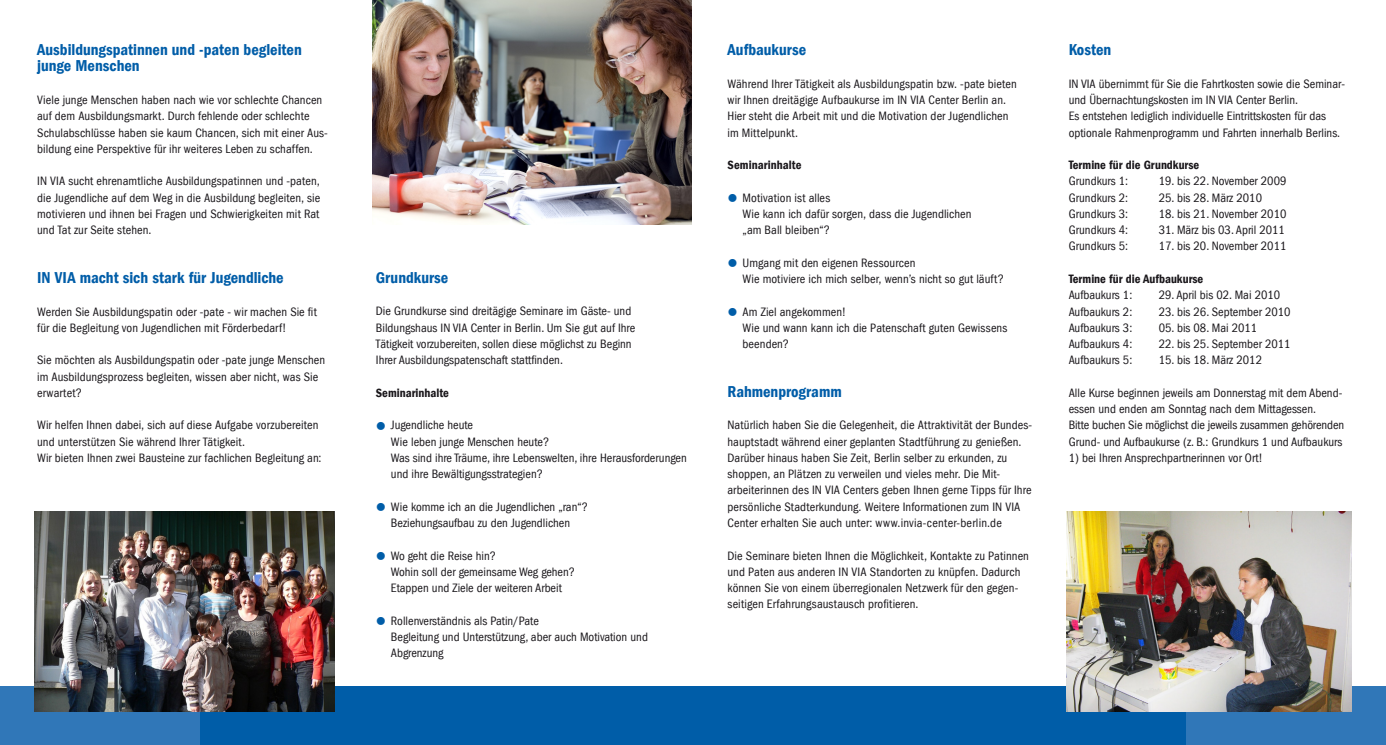
<style>
.page{position:relative;width:1386px;height:745px;background:#fff}
.page>*{position:absolute;margin:0;border:0;box-sizing:border-box;transform-origin:0 0}
.t1{font:600 condensed 16.25px/16.2px "Franklin Gothic LT";color:#005da8}
.t2{font:condensed 12.5px/16.2px "Franklin Gothic LT";color:#1a171b}
.t3{font:600 condensed 12.5px "Franklin Gothic LT";color:#1a171b}
.s1{color:#005da8}
</style>
<div class="page">
<div style="left:0;top:686px;width:1385px;height:58px;background:#005da8"></div>
<div style="left:0;top:686px;width:200px;height:58px;background:#3077b8"></div>
<img style="left:35px;top:511px;width:299px;height:199px">
<img style="left:372px;top:0;width:319px;height:225px">
<div style="left:1186px;top:686px;width:199px;height:58px;background:#3077b8"></div>
<img style="left:1066px;top:511px;width:284px;height:200px">
<h1 class="t1" style="left:37px;top:42px;width:266px">Ausbildungspatinnen und -paten begleiten junge Menschen</h1>
<p class="t2" style="left:37px;top:92px;width:292px">Viele junge Menschen haben nach wie vor schlechte Chancen auf dem Ausbildungsmarkt. Durch fehlende oder schlechte Schulabschlüsse haben sie kaum Chancen, sich mit einer Aus&shy;bildung eine Perspektive für ihr weiteres Leben zu schaffen.</p>
<p class="t2" style="left:37px;top:173px;width:284px;text-align:justify">IN VIA sucht ehrenamtliche Ausbildungspatinnen und -paten, die Jugendliche auf dem Weg in die Ausbildung begleiten, sie motivieren und ihnen bei Fragen und Schwierigkeiten mit Rat und Tat zur Seite stehen.</p>
<h1 class="t1" style="left:37px;top:269px;width:248px">IN VIA macht sich stark für Jugendliche</h1>
<p class="t2" style="left:37px;top:303px;width:281px">Werden Sie Ausbildungspatin oder -pate - wir machen Sie fit für die Begleitung von Jugendlichen mit Förderbedarf!</p>
<p class="t2" style="left:37px;top:352px;width:289px">Sie möchten als Ausbildungspatin oder -pate junge Menschen im Ausbildungsprozess begleiten, wissen aber nicht, was Sie erwartet?</p>
<p class="t2" style="left:37px;top:417px;width:286px">Wir helfen Ihnen dabei, sich auf diese Aufgabe vorzubereiten und unterstützen Sie während Ihrer Tätigkeit.<br>Wir bieten Ihnen zwei Bausteine zur fachlichen Begleitung an:</p>
<h1 class="t1" style="left:376px;top:269px;width:74px">Grundkurse</h1>
<p class="t2" style="left:376px;top:303px;width:261px">Die Grundkurse sind dreitägige Seminare im Gäste- und Bildungshaus IN VIA Center in Berlin. Um Sie gut auf Ihre Tätigkeit vorzubereiten, sollen diese möglichst zu Beginn Ihrer Ausbildungspatenschaft stattfinden.</p>
<p class="t3" style="left:376px;top:385px;width:75px">Seminarinhalte</p>
<p class="t2" style="left:391px;top:417px;width:297px;text-indent:-15px"><span class="s1">●</span> Jugendliche heute<br>Wie leben junge Menschen heute?<br>Was sind ihre Träume, ihre Lebenswelten, ihre Herausforderungen und ihre Bewältigungsstrategien?</p>
<p class="t2" style="left:376px;top:498px;width:213px;text-align:center"><span class="s1">●</span> Wie komme ich an die Jugendlichen „ran“?<br>Beziehungsaufbau zu den Jugendlichen</p>
<p class="t2" style="left:391px;top:547px;width:186px;text-indent:-15px"><span class="s1">●</span> Wo geht die Reise hin?<br>Wohin soll der gemeinsame Weg gehen?<br>Etappen und Ziele der weiteren Arbeit</p>
<p class="t2" style="left:391px;top:612px;width:258px;text-indent:-15px"><span class="s1">●</span> Rollenverständnis als Patin/Pate<br>Begleitung und Unterstützung, aber auch Motivation und<br>Abgrenzung</p>
<h1 class="t1" style="left:727px;top:42px;width:80px">Aufbaukurse</h1>
<p class="t2" style="left:727px;top:75px;width:291px">Während Ihrer Tätigkeit als Ausbildungspatin bzw. -pate bieten wir Ihnen dreitägige Aufbaukurse im IN VIA Center Berlin an.<br>Hier steht die Arbeit mit und die Motivation der Jugendlichen im Mittelpunkt.</p>
<p class="t3" style="left:727px;top:158px;width:76px">Seminarinhalte</p>
<p class="t2" style="left:742px;top:189px;width:230px;text-indent:-15px"><span class="s1">●</span> Motivation ist alles<br>Wie kann ich dafür sorgen, dass die Jugendlichen „am Ball bleiben“?</p>
<p class="t2" style="left:742px;top:254px;width:263px;text-indent:-15px"><span class="s1">●</span> Umgang mit den eigenen Ressourcen<br>Wie motiviere ich mich selber, wenn’s nicht so gut läuft?</p>
<p class="t2" style="left:742px;top:303px;width:266px;text-indent:-15px"><span class="s1">●</span> Am Ziel angekommen!<br>Wie und wann kann ich die Patenschaft guten Gewissens beenden?</p>
<h1 class="t1" style="left:727px;top:383px;width:116px">Rahmenprogramm</h1>
<p class="t2" style="left:727px;top:417px;width:306px">Natürlich haben Sie die Gelegenheit, die Attraktivität der Bundes&shy;hauptstadt während einer geplanten Stadtführung zu genießen.<br>Darüber hinaus haben Sie Zeit, Berlin selber zu erkunden, zu shoppen, an Plätzen zu verweilen und vieles mehr. Die Mit&shy;arbeiterinnen des IN VIA Centers geben Ihnen gerne Tipps für Ihre persönliche Stadterkundung. Weitere Informationen zum IN VIA Center erhalten Sie auch unter: www.invia-center-berlin.de</p>
<p class="t2" style="left:727px;top:547px;width:303px">Die Seminare bieten Ihnen die Möglichkeit, Kontakte zu Patinnen und Paten aus anderen IN VIA Standorten zu knüpfen. Dadurch können Sie von einem überregionalen Netzwerk für den gegen&shy;seitigen Erfahrungsaustausch profitieren.</p>
<h1 class="t1" style="left:1068px;top:42px;width:44px">Kosten</h1>
<p class="t2" style="left:1068px;top:75px;width:278px">IN VIA übernimmt für Sie die Fahrtkosten sowie die Seminar&shy;und Übernachtungskosten im IN VIA Center Berlin.<br>Es entstehen lediglich individuelle Eintrittskosten für das optionale Rahmenprogramm und Fahrten innerhalb Berlins.</p>
<p class="t3" style="left:1068px;top:158px;width:132px">Termine für die Grundkurse</p>
<p class="t2" style="left:1068px;top:173px;width:61px">Grundkurs 1:</p>
<p class="t2" style="left:1158px;top:173px;width:129px">19. bis 22. November 2009</p>
<p class="t2" style="left:1068px;top:189px;width:61px">Grundkurs 2:</p>
<p class="t2" style="left:1158px;top:189px;width:105px">25. bis 28. März 2010</p>
<p class="t2" style="left:1068px;top:205px;width:61px">Grundkurs 3:</p>
<p class="t2" style="left:1158px;top:205px;width:129px">18. bis 21. November 2010</p>
<p class="t2" style="left:1068px;top:222px;width:61px">Grundkurs 4:</p>
<p class="t2" style="left:1158px;top:222px;width:128px">31. März bis 03. April 2011</p>
<p class="t2" style="left:1068px;top:238px;width:61px">Grundkurs 5:</p>
<p class="t2" style="left:1158px;top:238px;width:129px">17. bis 20. November 2011</p>
<p class="t3" style="left:1068px;top:271px;width:136px">Termine für die Aufbaukurse</p>
<p class="t2" style="left:1068px;top:287px;width:65px">Aufbaukurs 1:</p>
<p class="t2" style="left:1158px;top:287px;width:123px">29. April bis 02. Mai 2010</p>
<p class="t2" style="left:1068px;top:303px;width:65px">Aufbaukurs 2:</p>
<p class="t2" style="left:1158px;top:303px;width:133px">23. bis 26. September 2010</p>
<p class="t2" style="left:1068px;top:319px;width:65px">Aufbaukurs 3:</p>
<p class="t2" style="left:1158px;top:319px;width:100px">05. bis 08. Mai 2011</p>
<p class="t2" style="left:1068px;top:335px;width:65px">Aufbaukurs 4:</p>
<p class="t2" style="left:1158px;top:335px;width:133px">22. bis 25. September 2011</p>
<p class="t2" style="left:1068px;top:352px;width:65px">Aufbaukurs 5:</p>
<p class="t2" style="left:1158px;top:352px;width:105px">15. bis 18. März 2012</p>
<p class="t2" style="left:1068px;top:384px;width:277px">Alle Kurse beginnen jeweils am Donnerstag mit dem Abend&shy;essen und enden am Sonntag nach dem Mittagessen.<br>Bitte buchen Sie möglichst die jeweils zusammen gehörenden Grund- und Aufbaukurse (z. B.: Grundkurs 1 und Aufbaukurs</p>
<p class="t2" style="left:1068px;top:449px;width:196px">1) bei Ihren Ansprechpartnerinnen vor Ort!</p>
</div>
